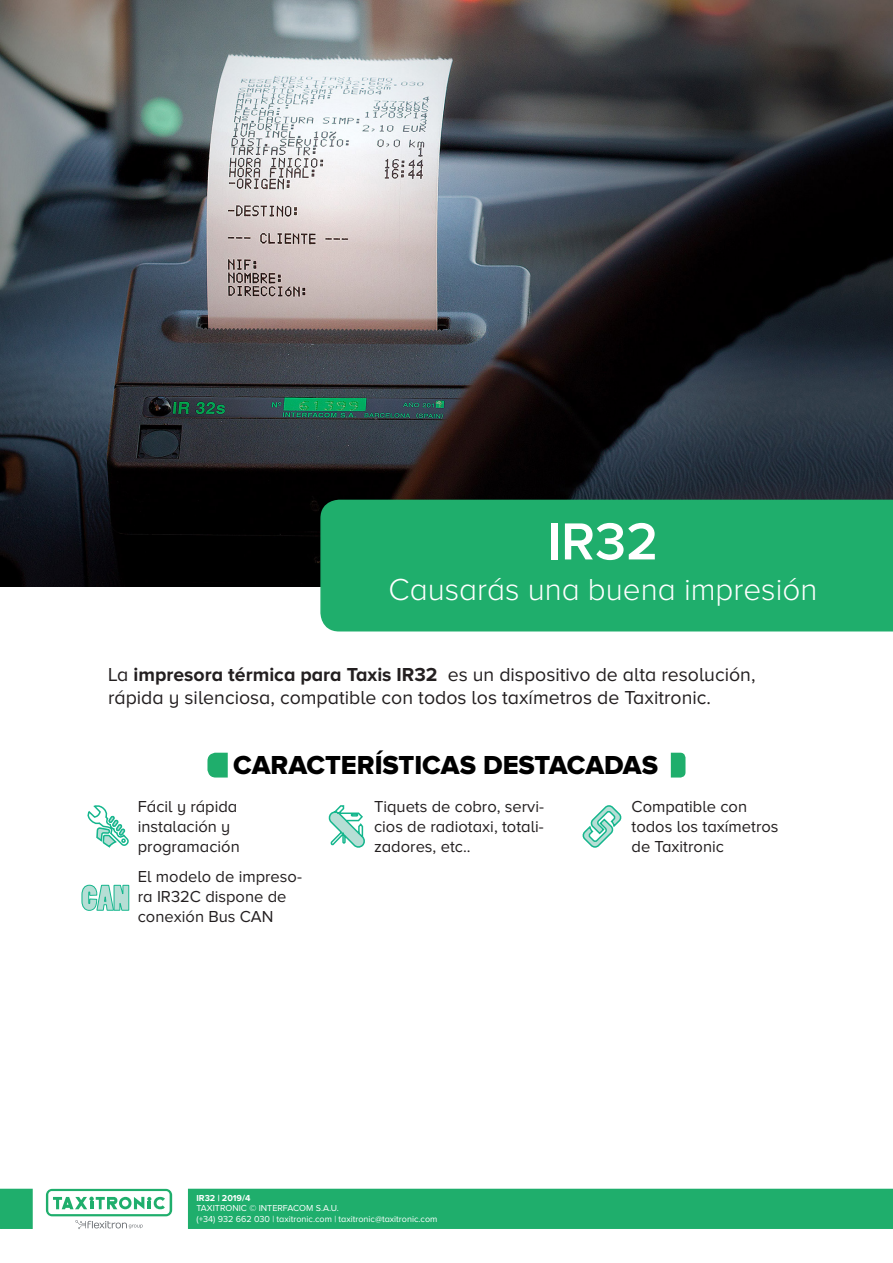
<style>
.page{position:relative;width:893px;height:1263px;background:#fff}
.page>*{position:absolute;margin:0;border:0;box-sizing:border-box;transform-origin:0 0}
.t1{font:600 54px "Proxima Nova A";color:#fff}
.t2{font:33.3px "Poplar Std";color:#b6ded5}
.t3{font:300 31.5px "Proxima Nova A";color:#fff}
.t4{font:27px "Proxima Nova A Extrabld";color:#000}
.Texto_Básico{font:19.5px/23.4px "Proxima Nova A";color:#231f20}
.Texto_Básico-2{font:16.5px/19.8px "Proxima Nova A";color:#231f20}
.t5{font:9px "Proxima Nova A";color:#fff}
.t6{font:700 9px "Proxima Nova A";color:#fff}
.s1{font-weight:700}
</style>
<div class="page">
<svg style="left:46px;top:1189px;width:126px;height:40px"></svg>
<img style="left:0;top:0;width:893px;height:587px">
<div style="left:320px;top:499px;width:573px;height:133px;background:#1fae6c"></div>
<div style="left:1px;top:1189px;width:31px;height:39px;background:#1fae6c"></div>
<div style="left:0;top:1189px;width:33px;height:40px;border:2px solid #1fae6c"></div>
<div style="left:189px;top:1189px;width:703px;height:39px;background:#1fae6c"></div>
<div style="left:188px;top:1189px;width:705px;height:40px;border:2px solid #1fae6c"></div>
<svg style="left:207px;top:752px;width:21px;height:26px"></svg>
<svg style="left:670px;top:752px;width:16px;height:26px"></svg>
<svg style="left:582px;top:805px;width:40px;height:43px"></svg>
<svg style="left:87px;top:805px;width:42px;height:43px"></svg>
<svg style="left:328px;top:805px;width:37px;height:43px"></svg>
<svg style="left:82px;top:884px;width:47px;height:27px"></svg>
<p class="t1" style="left:547px;top:511px;width:113px">IR32</p>
<p class="t3" style="left:389px;top:572px;width:430px">Causarás una buena impresión</p>
<p class="Texto_Básico" style="left:108px;top:662px;width:649px">La <span class="s1">impresora térmica para Taxis IR32</span> es un dispositivo de alta resolución, rápida y silenciosa, compatible con todos los taxímetros de Taxitronic.</p>
<p class="t4" style="left:233px;top:749px;width:427px">CARACTERÍSTICAS DESTACADAS</p>
<h2 class="t2" style="left:82px;top:880px;width:49px">CAN</h2>
<p class="Texto_Básico-2" style="left:138px;top:796px;width:104px">Fácil y rápida instalación y programación</p>
<p class="Texto_Básico-2" style="left:138px;top:866px;width:166px">El modelo de impreso&shy;ra IR32C dispone de conexión Bus CAN</p>
<p class="Texto_Básico-2" style="left:374px;top:796px;width:171px;text-align:justify">Tiquets de cobro, servi&shy;cios de radiotaxi, totali&shy;zadores, etc..</p>
<p class="Texto_Básico-2" style="left:631px;top:796px;width:149px">Compatible con todos los taxímetros de Taxitronic</p>
<p class="t6" style="left:196px;top:1192px;width:55px">IR32 | 2019/4</p>
<p class="t5" style="left:196px;top:1203px;width:144px">TAXITRONIC © INTERFACOM S.A.U.</p>
<p class="t5" style="left:196px;top:1214px;width:243px">(+34) 932 662 030 | taxitronic.com | taxitronic@taxitronic.com</p>
</div>
